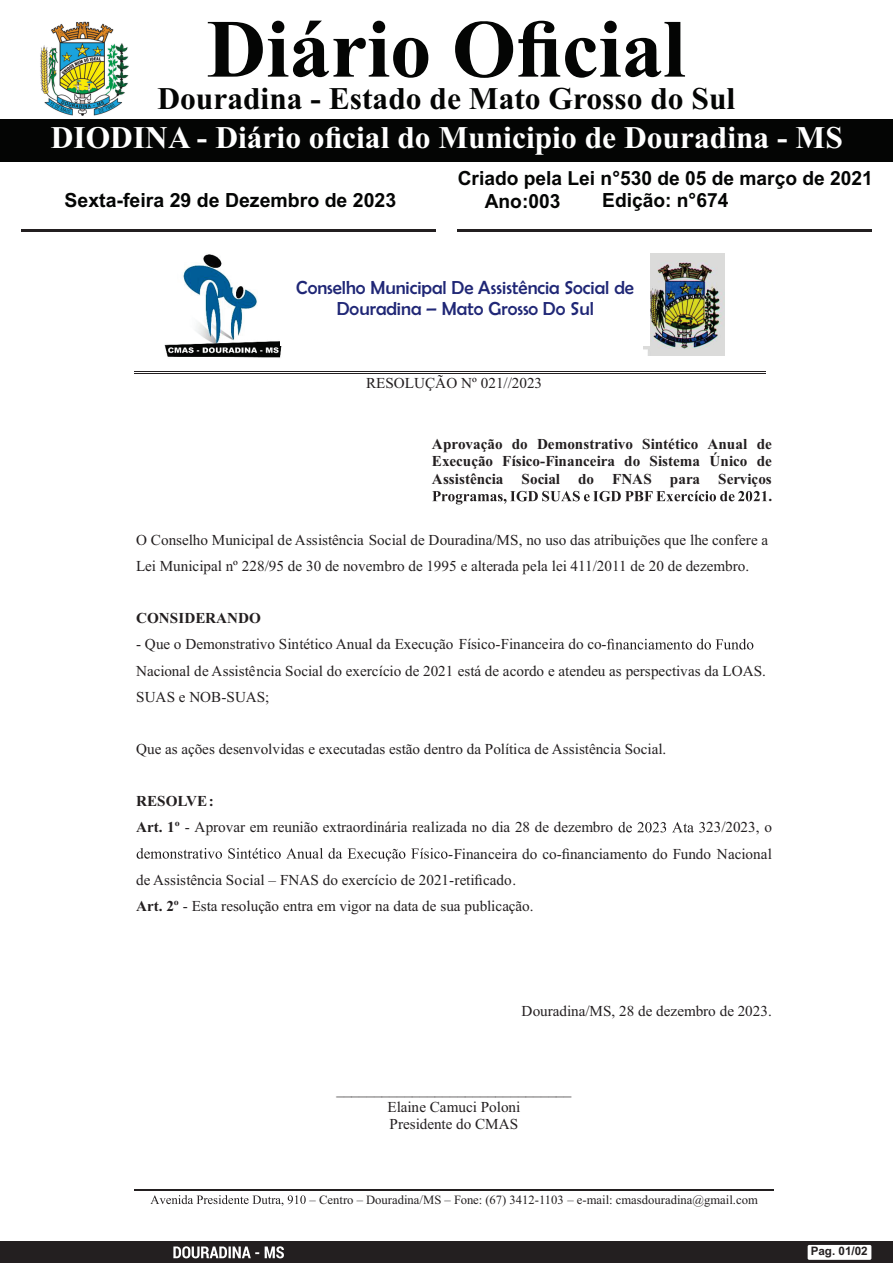
<style>
.page{position:relative;width:893px;height:1263px;background:#fff}
.page>*{position:absolute;margin:0;border:0;box-sizing:border-box;transform-origin:0 0}
.t1{font:700 82.5px "Times New Roman";color:#040504}
.t2{font:700 31.5px "Times New Roman";color:#fff}
.t3{font:700 31.5px "Times New Roman";color:#040504}
.t4{font:700 19.5px "Arial";color:#040504}
.t5{font:18.9px/20.9px "Berlin Sans FB";color:#202776;text-align:center}
.t6{font:15.15px/26.2px "Times New Roman";color:#231f20}
.t7{font:700 15.15px/17.5px "Times New Roman";color:#231f20;text-align:right}
.t8{font:12.6px "Times New Roman";color:#231f20}
.t9{font:700 11.7px "Arial";color:#231f20}
.s1{font-weight:700}
</style>
<div class="page">
<div style="left:0;top:119px;width:893px;height:42px;background:#040504"></div>
<img style="left:40px;top:21px;width:89px;height:95px">
<div style="left:0;top:1242px;width:893px;height:21px;background:#231f20"></div>
<div style="left:808px;top:1245px;width:63px;height:15px;background:#fff;border-radius:2px"></div>
<svg style="left:173px;top:1246px;width:111px;height:12px"></svg>
<hr style="left:21px;top:229px;width:415px;height:3px;background:#231f20">
<hr style="left:457px;top:229px;width:414px;height:3px;background:#231f20">
<img style="left:165px;top:254px;width:117px;height:104px">
<hr style="left:134px;top:373px;width:631px;height:1px;background:#231f20">
<hr style="left:134px;top:372px;width:631px;height:1px;background:#231f20">
<svg style="left:150px;top:1195px;width:156px;height:11px"></svg>
<hr style="left:134px;top:1189px;width:640px;height:1px;background:#231f20">
<hr style="left:134px;top:1190px;width:640px;height:1px;background:#231f20">
<img style="left:643px;top:253px;width:81px;height:103px">
<div style="left:281px;top:251px;width:369px;height:94px;background:#fff"></div>
<svg style="left:432px;top:491px;width:335px;height:13px"></svg>
<svg style="left:607px;top:639px;width:146px;height:10px"></svg>
<svg style="left:618px;top:822px;width:87px;height:10px"></svg>
<svg style="left:137px;top:848px;width:310px;height:13px"></svg>
<h1 class="t1" style="left:207px;top:21px;width:480px">Diário Oficial</h1>
<h2 class="t3" style="left:157px;top:88px;width:579px">Douradina - Estado de Mato Grosso do Sul</h2>
<h2 class="t2" style="left:51px;top:126px;width:793px">DIODINA - Diário oficial do Municipio de Douradina - MS</h2>
<p class="t4" style="left:458px;top:171px;width:417px">Criado pela Lei n°530 de 05 de março de 2021</p>
<p class="t4" style="left:65px;top:193px;width:333px">Sexta-feira 29 de Dezembro de 2023</p>
<p class="t4" style="left:602px;top:192px;width:128px">Edição: n°674</p>
<p class="t4" style="left:485px;top:194px;width:77px">Ano:003</p>
<p class="t5" style="left:296px;top:277px;width:339px">Conselho Municipal De Assistência Social de<br>Douradina – Mato Grosso Do Sul</p>
<p class="t6" style="left:366px;top:371px;width:178px">RESOLUÇÃO Nº 021//2023</p>
<p class="t7" style="left:432px;top:436px;width:342px">Aprovação do Demonstrativo Sintético Anual de Execução Físico-Financeira do Sistema Único de Assistência Social do FNAS para Serviços .</p>
<p class="t6" style="left:136px;top:528px;width:634px">O Conselho Municipal de Assistência Social de Douradina/MS, no uso das atribuições que lhe confere a<br>Lei Municipal nº 228/95 de 30 de novembro de 1995 e alterada pela lei 411/2011 de 20 de dezembro.</p>
<p class="t7" style="left:136px;top:611px;width:126px">CONSIDERANDO</p>
<p class="t6" style="left:136px;top:633px;width:631px">- Que o Demonstrativo Sintético Anual da Execução Físico-Financeira do co-<br>Nacional de Assistência Social do exercício de 2021 está de acordo e atendeu as perspectivas da LOAS.<br>SUAS e NOB-SUAS;</p>
<p class="t6" style="left:136px;top:737px;width:532px">Que as ações desenvolvidas e executadas estão dentro da Política de Assistência Social.</p>
<p class="t6" style="left:136px;top:790px;width:479px"><span class="s1">RESOLVE:<br>Art. 1º</span> - Aprovar em reunião extraordinária realizada no dia 28 de dezembro</p>
<p class="t6" style="left:706px;top:815px;width:67px">23/2023, o</p>
<p class="t6" style="left:448px;top:842px;width:325px">-Financeira do co-financiamento do Fundo Nacional</p>
<p class="t6" style="left:136px;top:868px;width:382px">de Assistência Social – FNAS do exercício de 2021-retificado.</p>
<p class="t6" style="left:136px;top:894px;width:399px"><span class="s1">Art. 2º</span> - Esta resolução entra em vigor na data de sua publicação.</p>
<p class="t6" style="left:522px;top:999px;width:252px">Douradina/MS, 28 de dezembro de 2023.</p>
<p class="t6" style="left:336px;top:1081px;width:236px;line-height:17.5px;text-align:center">_______________________________<br>Elaine Camuci Poloni<br>Presidente do CMAS</p>
<p class="t8" style="left:310px;top:1195px;width:450px">– Centro – Douradina/MS – Fone: (67) 3412-1103 – e-mail: cmasdouradina@gmail.com</p>
<p class="t9" style="left:811px;top:1247px;width:59px">Pag. 01/02</p>
</div>
